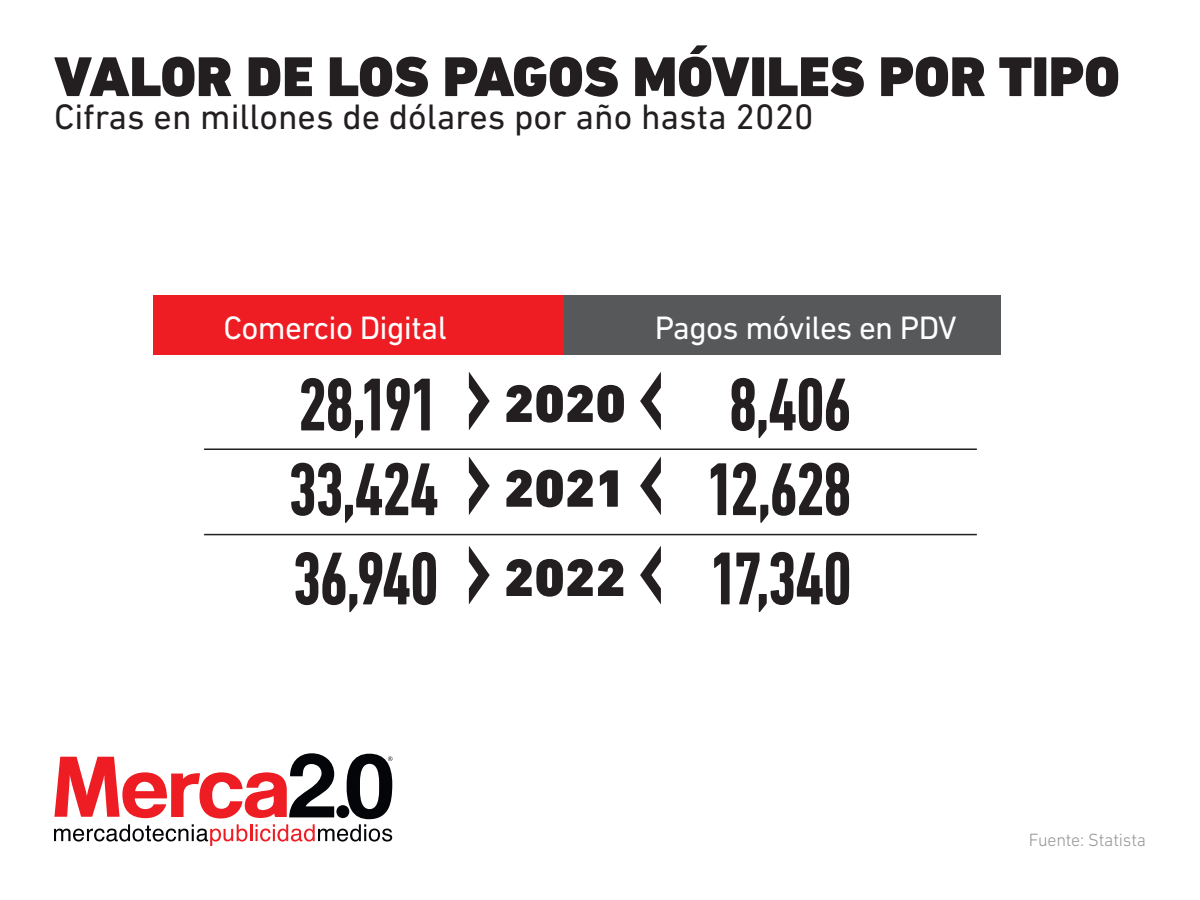
<style>
.page{position:relative;width:1200px;height:900px;background:#fff}
.page>*{position:absolute;margin:0;border:0;box-sizing:border-box;transform-origin:0 0}
.t1{font:700 condensed 76.2px/87px "DIN Next LT Pro";letter-spacing:-.025em;color:#231f20;text-align:justify;scale:.91 1}
.t2{font:900 57px "DIN Next LT Pro";color:#231f20}
.t3{font:900 53.55px/84.8px "DIN Next LT Pro";color:#231f20}
.t4{font:36px "DIN Next LT Pro";color:#231f20}
.t5{font:33px "DIN Next LT Pro";letter-spacing:-.02em;color:#fff}
.t6{font:300 18px "DIN Next LT Pro";letter-spacing:-.01em;color:#939598}
</style>
<div class="page">
<svg style="left:54px;top:753px;width:338px;height:93px"></svg>
<div style="left:153px;top:296px;width:412px;height:59px;background:#ee1d23"></div>
<div style="left:565px;top:296px;width:436px;height:59px;background:#57585a"></div>
<svg style="left:469px;top:372px;width:21px;height:58px"></svg>
<svg style="left:469px;top:456px;width:21px;height:59px"></svg>
<svg style="left:469px;top:546px;width:21px;height:58px"></svg>
<svg style="left:640px;top:372px;width:21px;height:58px"></svg>
<svg style="left:640px;top:456px;width:21px;height:59px"></svg>
<svg style="left:640px;top:546px;width:21px;height:58px"></svg>
<hr style="left:204px;top:448px;width:773px;height:2px;background:#231f20">
<hr style="left:204px;top:534px;width:773px;height:1px;background:#231f20">
<h2 class="t2" style="left:54px;top:43px;width:1067px">VALOR DE LOS PAGOS MÓVILES POR TIPO</h2>
<p class="t4" style="left:54px;top:96px;width:761px">Cifras en millones de dólares por año hasta 2020</p>
<p class="t5" style="left:224px;top:308px;width:225px">Comercio Digital</p>
<p class="t5" style="left:655px;top:308px;width:303px">Pagos móviles en PDV</p>
<h1 class="t1" style="left:288px;top:361px;width:167px">28,191<br>33,424<br>36,940</h1>
<h1 class="t1" style="left:706px;top:361px;width:161px">8,406<br>12,628<br>17,340</h1>
<h3 class="t3" style="left:504px;top:361px;width:124px">2020<br>2021</h3>
<h3 class="t3" style="left:504px;top:535px;width:124px">2022</h3>
<p class="t6" style="left:1029px;top:830px;width:119px">Fuente: Statista</p>
</div>
